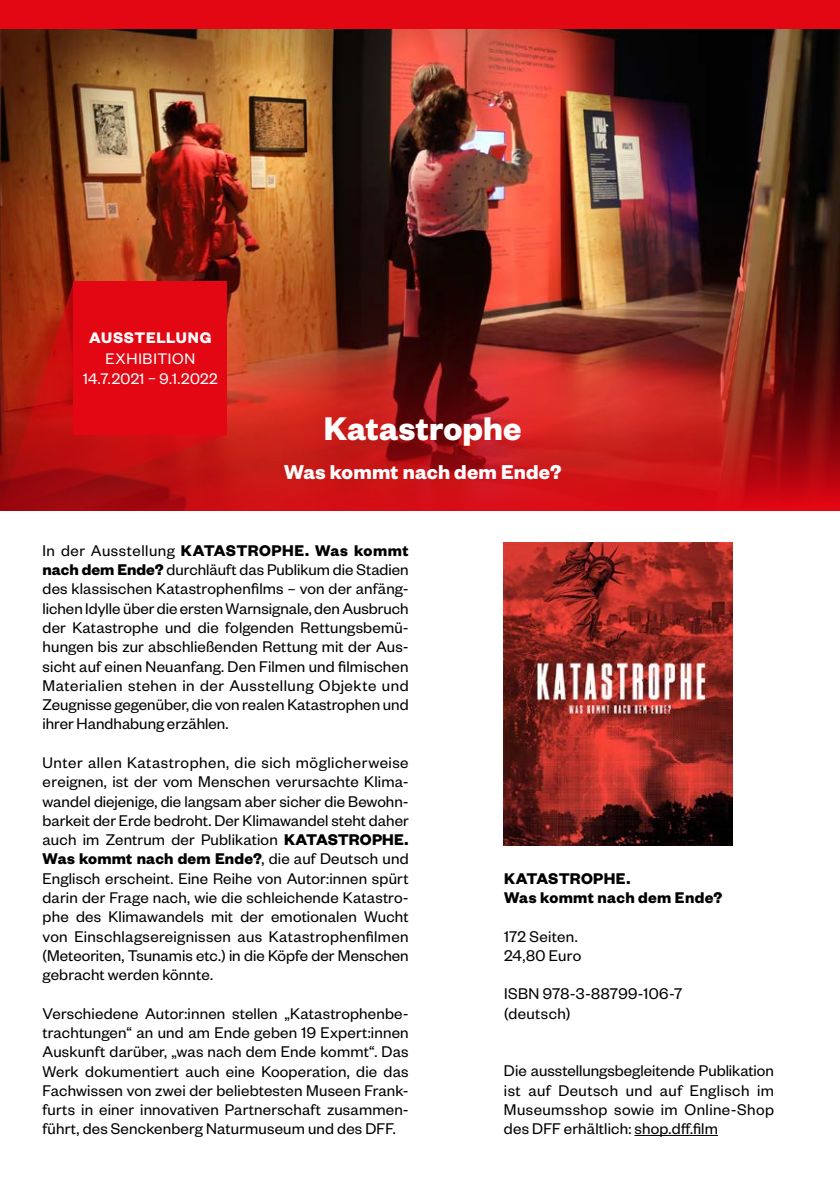
<style>
.page{position:relative;width:840px;height:1191px;background:#fff}
.page>*{position:absolute;margin:0;border:0;box-sizing:border-box;transform-origin:0 0}
.t1{font:700 36px "Founders Grotesk";letter-spacing:.005em;color:#fff}
.t2{font:700 22px "Founders Grotesk";letter-spacing:.01em;color:#fff}
.t3{font:17px/19.2px "Founders Grotesk";letter-spacing:.01em;color:#000;text-align:justify}
.t4{font:700 17px/19.2px "Founders Grotesk";letter-spacing:.02em;color:#000}
.t5{font:16.8px/20.2px "Founders Grotesk";letter-spacing:.035em;color:#fff;text-align:center}
.t6{font:700 16.8px "Founders Grotesk";letter-spacing:.035em;color:#fff}
.s1{font-weight:700}
</style>
<div class="page">
<img style="left:0;top:29px;width:839px;height:56px">
<hr style="left:634px;top:1135px;width:83px;height:1px;background:#000">
<div style="left:0;top:0;width:839px;height:29px;background:#e30613"></div>
<img style="left:0;top:85px;width:839px;height:425px">
<img style="left:503px;top:543px;width:229px;height:302px">
<svg style="left:0;top:281px;width:227px;height:229px;background:#b0140f"></svg>
<div style="left:74px;top:281px;width:153px;height:154px;background:#e30613"></div>
<p class="t6" style="left:89px;top:327px;width:124px">AUSSTELLUNG</p>
<p class="t5" style="left:83px;top:347px;width:136px">EXHIBITION<br>14.7.2021 – 9.1.2022</p>
<h1 class="t1" style="left:324px;top:405px;width:199px">Katastrophe</h1>
<p class="t2" style="left:284px;top:457px;width:279px">Was kommt nach dem Ende?</p>
<p class="t3" style="left:43px;top:540px;width:367px">In der Ausstellung <span class="s1">KATASTROPHE. Was kommt nach dem Ende?</span> durchläuft das Publikum die Stadien des klassischen Katastrophenfilms – von der anfäng&shy;lichen Idylle über die ersten Warnsignale, den Ausbruch der Katastrophe und die folgenden Rettungsbemü&shy;hungen bis zur abschließenden Rettung mit der Aus&shy;sicht auf einen Neuanfang. Den Filmen und filmischen Materialien stehen in der Ausstellung Objekte und Zeugnisse gegenüber, die von realen Katastrophen und ihrer Handhabung erzählen.</p>
<p class="t3" style="left:43px;top:752px;width:367px">Unter allen Katastrophen, die sich möglicherweise ereignen, ist der vom Menschen verursachte Klima&shy;wandel diejenige, die langsam aber sicher die Bewohn&shy;barkeit der Erde bedroht. Der Klimawandel steht daher auch im Zentrum der Publikation <span class="s1">KATASTROPHE.<br>Was kommt nach dem Ende?</span>, die auf Deutsch und Englisch erscheint. Eine Reihe von Autor:innen spürt darin der Frage nach, wie die schleichende Katastro&shy;phe des Klimawandels mit der emotionalen Wucht von Einschlagsereignissen aus Katastrophenfilmen (Meteoriten, Tsunamis etc.) in die Köpfe der Menschen gebracht werden könnte.</p>
<p class="t3" style="left:43px;top:1002px;width:367px">Verschiedene Autor:innen stellen „Katastrophenbe&shy;trachtungen“ an und am Ende geben 19 Expert:innen Auskunft darüber, „was nach dem Ende kommt“. Das Werk dokumentiert auch eine Kooperation, die das Fachwissen von zwei der beliebtesten Museen Frank&shy;furts in einer innovativen Partnerschaft zusammen&shy;führt, des Senckenberg Naturmuseum und des DFF.</p>
<p class="t4" style="left:503px;top:867px;width:220px">KATASTROPHE.<br>Was kommt nach dem Ende?</p>
<p class="t3" style="left:503px;top:925px;width:79px">172 Seiten.<br>24,80 Euro</p>
<p class="t3" style="left:503px;top:983px;width:180px">ISBN 978-3-88799-106-7 (deutsch)</p>
<p class="t3" style="left:503px;top:1060px;width:271px">Die ausstellungsbegleitende Publikation ist auf Deutsch und auf Englisch im Museumsshop sowie im Online-Shop des DFF erhältlich: shop.dff.film</p>
</div>
